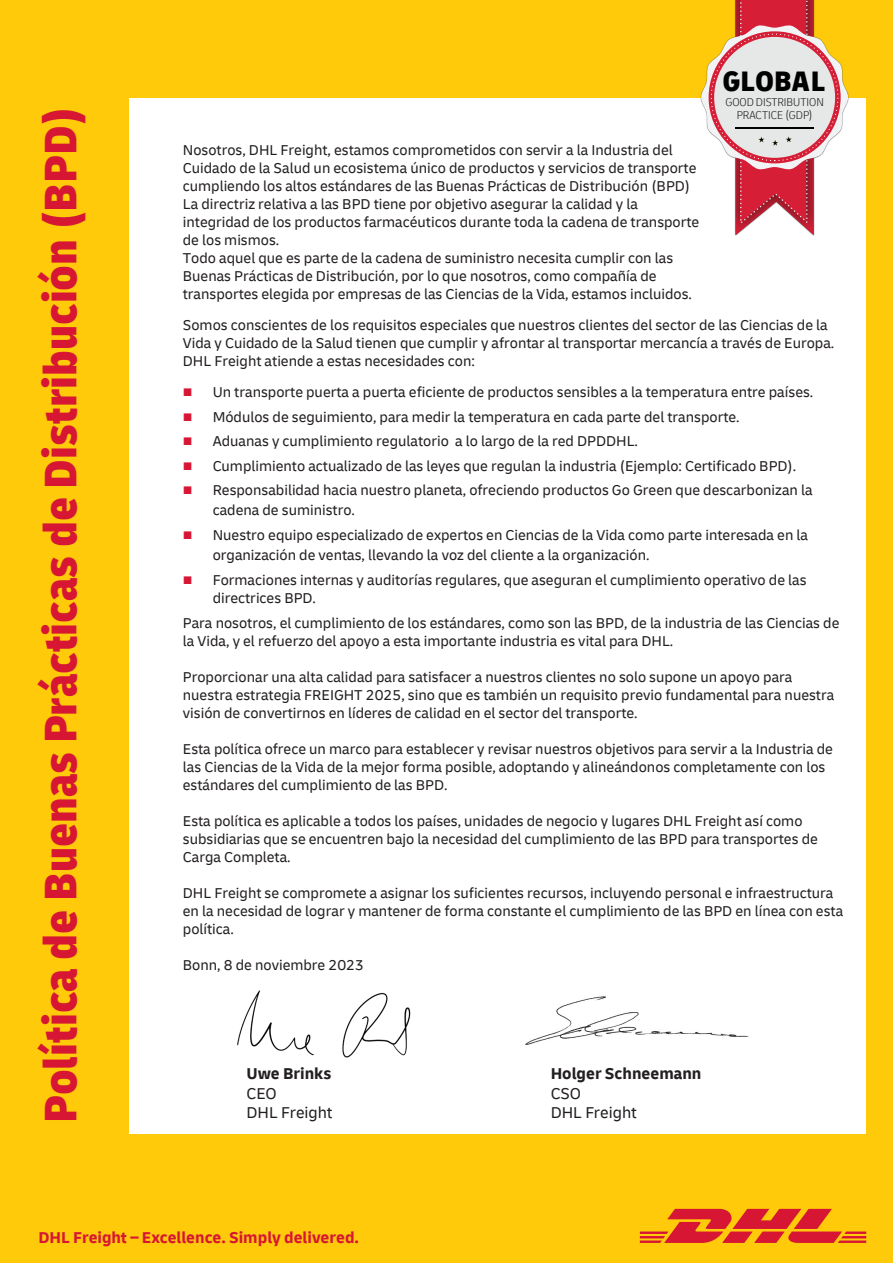
<style>
.page{position:relative;width:893px;height:1263px;background:#feca0a}
.page>*{position:absolute;margin:0;border:0;box-sizing:border-box;transform-origin:0 0}
.t1{font:900 condensed 48px "Delivery";color:#d71634}
.t2{font:900 condensed 29.7px "Delivery";color:#000001}
.t3{font:700 16.5px "Delivery";color:#d71634}
.t4{font:16.5px/19.8px "Delivery";color:#231f20}
.t5{font:700 16.5px "Delivery";color:#231f20}
.t6{font:15px/18px "Delivery";color:#231f20}
.t7{font:300 condensed 12px/13.6px "Delivery";color:#231f20;text-align:center}
.s1{color:#d71634}
</style>
<div class="page">
<div style="left:130px;top:98px;width:736px;height:1035px;background:#fff"></div>
<svg style="left:640px;top:1209px;width:226px;height:34px"></svg>
<svg style="left:701px;top:0;width:147px;height:235px"></svg>
<hr style="left:736px;top:127px;width:78px;height:1px;background:#000001">
<img style="left:525px;top:996px;width:224px;height:49px">
<img style="left:237px;top:990px;width:174px;height:68px">
<h1 class="t1" style="left:30px;top:1123px;width:1018px;rotate:-90deg">Política de Buenas Prácticas de Distribución (BPD)</h1>
<h2 class="t2" style="left:722px;top:62px;width:104px">GLOBAL</h2>
<p class="t7" style="left:725px;top:95px;width:100px">GOOD DISTRIBUTION<br>PRACTICE (GDP)</p>
<p class="t6" style="left:183px;top:141px;width:518px">Nosotros, DHL Freight, estamos comprometidos con servir a la Industria del Cuidado de la Salud un ecosistema único de productos y servicios de transporte cumpliendo los altos estándares de las Buenas Prácticas de Distribución (BPD)<br>La directriz relativa a las BPD tiene por objetivo asegurar la calidad y la integridad de los productos farmacéuticos durante toda la cadena de transporte de los mismos.<br>Todo aquel que es parte de la cadena de suministro necesita cumplir con las Buenas Prácticas de Distribución, por lo que nosotros, como compañía de transportes elegida por empresas de las Ciencias de la Vida, estamos incluidos.</p>
<p class="t6" style="left:183px;top:316px;width:653px">Somos conscientes de los requisitos especiales que nuestros clientes del sector de las Ciencias de la<br>Vida y Cuidado de la Salud tienen que cumplir y afrontar al transportar mercancía a través de Europa.<br>DHL Freight atiende a estas necesidades con:</p>
<p class="t6" style="left:183px;top:383px;width:632px"><span class="s1">■</span> Un transporte puerta a puerta eficiente de productos sensibles a la temperatura entre países.</p>
<p class="t6" style="left:183px;top:408px;width:558px"><span class="s1">■</span> Módulos de seguimiento, para medir la temperatura en cada parte del transporte.</p>
<p class="t6" style="left:183px;top:432px;width:457px"><span class="s1">■</span> Aduanas y cumplimiento regulatorio a lo largo de la red DPDDHL.</p>
<p class="t6" style="left:183px;top:457px;width:615px"><span class="s1">■</span> Cumplimiento actualizado de las leyes que regulan la industria (Ejemplo: Certificado BPD).</p>
<p class="t6" style="left:213px;top:480px;width:601px;line-height:20.2px;text-indent:-30px"><span class="s1">■</span> Responsabilidad hacia nuestro planeta, ofreciendo productos Go Green que descarbonizan la cadena de suministro.</p>
<p class="t6" style="left:213px;top:525px;width:597px;line-height:20.2px;text-indent:-30px"><span class="s1">■</span> Nuestro equipo especializado de expertos en Ciencias de la Vida como parte interesada en la organización de ventas, llevando la voz del cliente a la organización.</p>
<p class="t6" style="left:213px;top:571px;width:595px;text-indent:-30px"><span class="s1">■</span> Formaciones internas y auditorías regulares, que aseguran el cumplimiento operativo de las directrices BPD.</p>
<p class="t6" style="left:183px;top:614px;width:658px">Para nosotros, el cumplimiento de los estándares, como son las BPD, de la industria de las Ciencias de la Vida, y el refuerzo del apoyo a esta importante industria es vital para DHL.</p>
<p class="t6" style="left:183px;top:668px;width:653px">Proporcionar una alta calidad para satisfacer a nuestros clientes no solo supone un apoyo para nuestra estrategia FREIGHT 2025, sino que es también un requisito previo fundamental para nuestra visión de convertirnos en líderes de calidad en el sector del transporte.</p>
<p class="t6" style="left:183px;top:740px;width:652px">Esta política ofrece un marco para establecer y revisar nuestros objetivos para servir a la Industria de las Ciencias de la Vida de la mejor forma posible, adoptando y alineándonos completamente con los estándares del cumplimiento de las BPD.</p>
<p class="t6" style="left:183px;top:812px;width:636px">Esta política es aplicable a todos los países, unidades de negocio y lugares DHL Freight así como subsidiarias que se encuentren bajo la necesidad del cumplimiento de las BPD para transportes de<br>Carga Completa.</p>
<p class="t6" style="left:183px;top:884px;width:662px">DHL Freight se compromete a asignar los suficientes recursos, incluyendo personal e infraestructura en la necesidad de lograr y mantener de forma constante el cumplimiento de las BPD en línea con esta política.</p>
<p class="t6" style="left:183px;top:956px;width:183px">Bonn, 8 de noviembre 2023</p>
<p class="t5" style="left:246px;top:1063px;width:86px">Uwe Brinks</p>
<p class="t4" style="left:246px;top:1083px;width:87px">CEO<br>DHL Freight</p>
<p class="t5" style="left:551px;top:1063px;width:152px">Holger Schneemann</p>
<p class="t4" style="left:551px;top:1083px;width:87px">CSO<br>DHL Freight</p>
<p class="t3" style="left:38px;top:1227px;width:322px">DHL Freight – Excellence. Simply delivered.</p>
</div>
